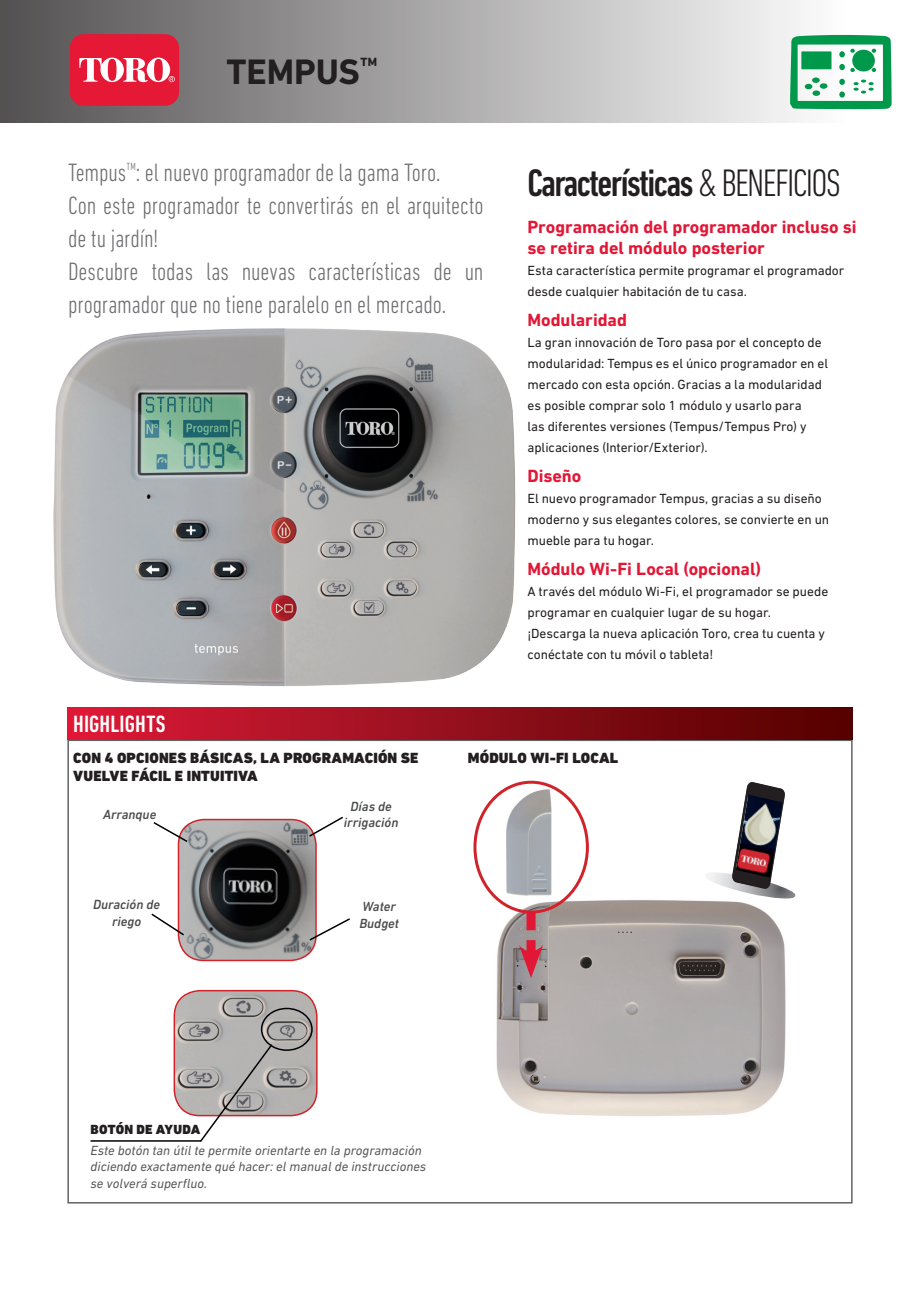
<style>
.page{position:relative;width:921px;height:1291px;background:#fff}
.page>*{position:absolute;margin:0;border:0;box-sizing:border-box;transform-origin:0 0}
.t1{font:500 condensed 39px "DIN Next LT Pro";letter-spacing:-.04em;color:#231f20}
.t2{font:700 36px "DIN Next LT Pro";letter-spacing:-.005em;color:#231f20}
.t3{font:300 condensed 25.5px/33px "DIN Next LT Pro";letter-spacing:-.005em;color:#6c6d70}
.t4{font:500 condensed 24px "DIN Next LT Pro";letter-spacing:.005em;color:#fff}
.t5{font:700 18px/21px "DIN Next LT Pro";letter-spacing:-.005em;color:#e21736}
.t6{font:900 15px/18px "DIN Next LT Pro";letter-spacing:.01em;color:#231f20}
.t7{font:13.5px/21px "DIN Next LT Pro";letter-spacing:-.005em;color:#231f20}
.t8{font:italic 13.5px/16.5px "DIN Next LT Pro";color:#57585a}
.t9{font:italic 500 13.5px/16.2px "DIN Next LT Pro";color:#4b4c4d;text-align:center}
.t10{font:900 13.5px "DIN Next LT Pro";letter-spacing:.015em;color:#231f20}
.t11{font:300 condensed 10.5px "DIN Next LT Pro";color:#6c6d70}
.s1{font-weight:300}
</style>
<div class="page">
<div style="left:67px;top:740px;width:786px;height:463px;border:2px solid #636366"></div>
<img style="left:53px;top:328px;width:463px;height:359px">
<img style="left:178px;top:819px;width:138px;height:141px">
<div style="left:178px;top:819px;width:139px;height:142px;border:2px solid #d1232a;border-radius:26px"></div>
<img style="left:174px;top:991px;width:143px;height:125px">
<div style="left:174px;top:990px;width:144px;height:126px;border:2px solid #d1232a;border-radius:26px"></div>
<div style="left:261px;top:1008px;width:52px;height:43px;border:2px solid #000001;border-radius:50%"></div>
<svg style="left:199px;top:1043px;width:75px;height:99px"></svg>
<hr style="left:91px;top:1140px;width:110px;height:2px;background:#000001">
<div style="left:67px;top:707px;width:786px;height:33px;background:linear-gradient(to right,#dc1b38,#510100)"></div>
<svg style="left:307px;top:816px;width:36px;height:22px"></svg>
<svg style="left:308px;top:917px;width:42px;height:25px"></svg>
<svg style="left:153px;top:821px;width:36px;height:22px"></svg>
<svg style="left:151px;top:912px;width:35px;height:25px"></svg>
<div style="left:0;top:0;width:921px;height:122px;background:linear-gradient(to right,#545152,#fff)"></div>
<div style="left:70px;top:34px;width:109px;height:72px;background:#e51836;border-radius:14px"></div>
<svg style="left:169px;top:76px;width:6px;height:6px"></svg>
<svg style="left:147px;top:58px;width:23px;height:24px"></svg>
<div style="left:154px;top:59px;width:9px;height:22px;background:#e51836;border-radius:50%"></div>
<svg style="left:79px;top:58px;width:69px;height:24px"></svg>
<div style="left:108px;top:59px;width:9px;height:22px;background:#e51836;border-radius:50%"></div>
<svg style="left:790px;top:35px;width:102px;height:74px"></svg>
<img style="left:490px;top:894px;width:296px;height:222px">
<img style="left:506px;top:789px;width:45px;height:108px">
<div style="left:473px;top:781px;width:116px;height:133px;border:3px solid #d1232a;border-radius:50%"></div>
<svg style="left:519px;top:911px;width:24px;height:67px;background:#b56773"></svg>
<svg style="left:699px;top:782px;width:97px;height:129px"></svg>
<img style="left:736px;top:794px;width:47px;height:84px">
<h2 class="t2" style="left:227px;top:50px;width:152px">TEMPUS<sup>™</sup></h2>
<p class="t11" style="left:126px;top:161px;width:11px">TM</p>
<h3 class="t3" style="left:68px;top:189px;width:417px">Con este programador te convertirás en el arquitecto de tu jardín!<br>Descubre todas las nuevas características de un programador que no tiene paralelo en el mercado.</h3>
<h3 class="t3" style="left:68px;top:156px;width:374px">Tempus : el nuevo programador de la gama Toro.</h3>
<h3 class="t4" style="left:73px;top:711px;width:94px">HIGHLIGHTS</h3>
<h1 class="t1" style="left:527px;top:160px;width:315px">Características <span class="s1">&amp; BENEFICIOS</span></h1>
<h3 class="t5" style="left:527px;top:216px;width:331px">Programación del programador incluso si se retira del módulo posterior</h3>
<p class="t7" style="left:527px;top:260px;width:318px">Esta característica permite programar el programador desde cualquier habitación de tu casa.</p>
<h3 class="t5" style="left:527px;top:309px;width:101px">Modularidad</h3>
<p class="t7" style="left:527px;top:332px;width:302px">La gran innovación de Toro pasa por el concepto de modularidad: Tempus es el único programador en el mercado con esta opción. Gracias a la modularidad es posible comprar solo 1 módulo y usarlo para<br>las diferentes versiones (Tempus/Tempus Pro) y aplicaciones (Interior/Exterior).</p>
<h3 class="t5" style="left:527px;top:465px;width:55px">Diseño</h3>
<p class="t7" style="left:527px;top:488px;width:303px">El nuevo programador Tempus, gracias a su diseño moderno y sus elegantes colores, se convierte en un mueble para tu hogar.</p>
<h3 class="t5" style="left:527px;top:558px;width:235px">Módulo Wi-Fi Local (opcional)</h3>
<p class="t7" style="left:527px;top:581px;width:302px">A través del módulo Wi-Fi, el programador se puede programar en cualquier lugar de su hogar. ¡Descarga la nueva aplicación Toro, crea tu cuenta y conéctate con tu móvil o tableta!</p>
<p class="t6" style="left:73px;top:749px;width:347px">CON 4 OPCIONES BÁSICAS, LA PROGRAMACIÓN SE<br>VUELVE FÁCIL E INTUITIVA</p>
<p class="t9" style="left:103px;top:806px;width:55px">Arranque</p>
<p class="t9" style="left:93px;top:897px;width:69px">Duración de riego</p>
<p class="t9" style="left:344px;top:798px;width:56px">Días de irrigación</p>
<p class="t9" style="left:359px;top:899px;width:41px;text-align:left">Water<br>Budget</p>
<p class="t6" style="left:468px;top:749px;width:152px">MÓDULO WI-FI LOCAL</p>
<p class="t10" style="left:91px;top:1121px;width:111px">BOTÓN DE AYUDA</p>
<p class="t8" style="left:91px;top:1142px;width:337px">Este botón tan útil te permite orientarte en la programación diciendo exactamente qué hacer: el manual de instrucciones se volverá superfluo.</p>
</div>
